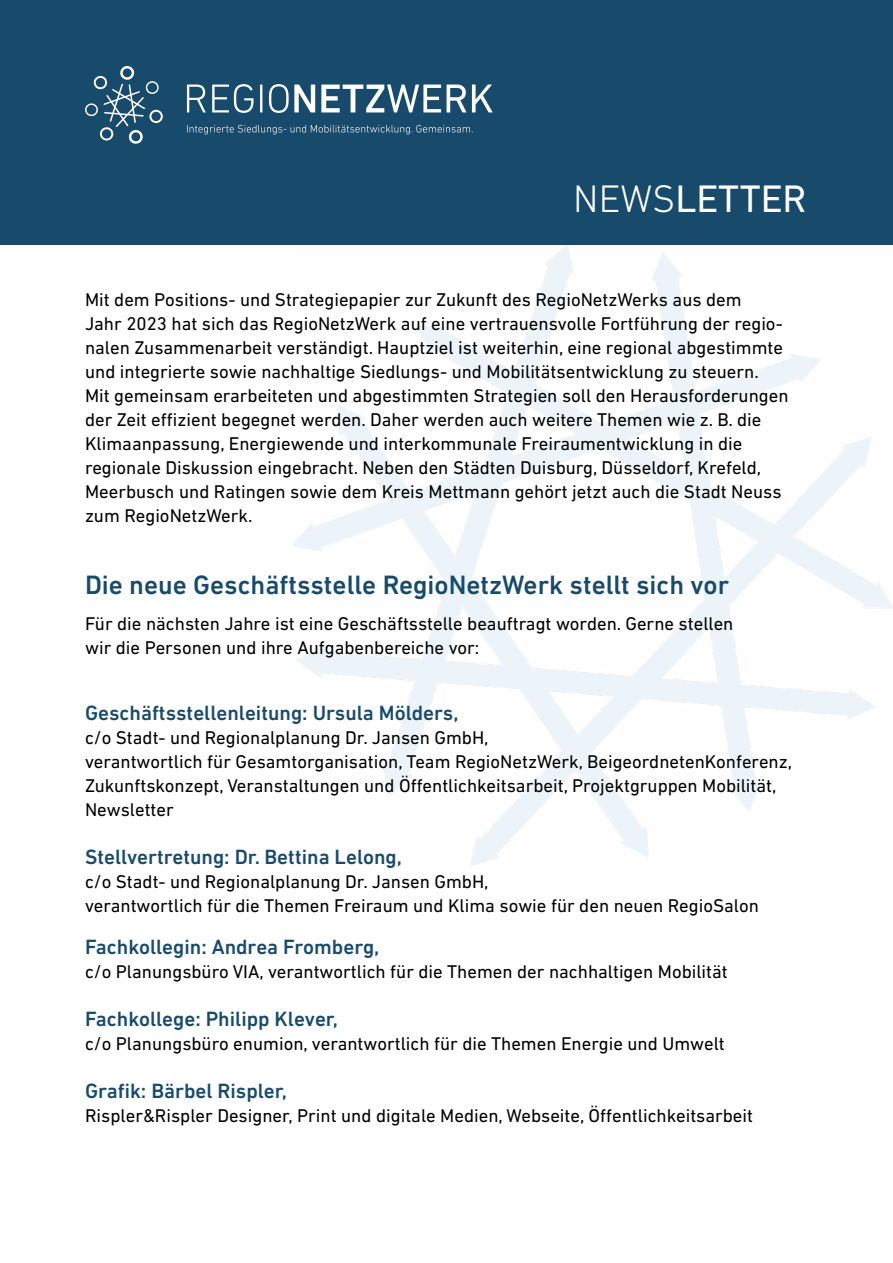
<style>
.page{position:relative;width:893px;height:1263px;background:#fff}
.page>*{position:absolute;margin:0;border:0;box-sizing:border-box;transform-origin:0 0}
.t1{font:39px "DIN Next LT Pro";color:#fff}
.t2{font:500 27px "DIN Next LT Pro";color:#184a6c}
.t3{font:500 21px "DIN Next LT Pro";color:#184a6c}
.t4{font:18.75px/24px "DIN Next LT Pro";color:#000}
.s1{font-weight:300}
</style>
<div class="page">
<img style="left:293px;top:244px;width:600px;height:622px">
<div style="left:0;top:0;width:893px;height:244px;background:#184a6c"></div>
<svg style="left:187px;top:85px;width:19px;height:27px"></svg>
<svg style="left:212px;top:84px;width:42px;height:29px"></svg>
<hr style="left:260px;top:85px;width:2px;height:27px;background:#fff">
<svg style="left:269px;top:84px;width:46px;height:29px"></svg>
<svg style="left:321px;top:85px;width:120px;height:27px"></svg>
<svg style="left:447px;top:85px;width:19px;height:27px"></svg>
<svg style="left:472px;top:85px;width:21px;height:27px"></svg>
<svg style="left:187px;top:125px;width:286px;height:9px"></svg>
<svg style="left:85px;top:66px;width:78px;height:78px"></svg>
<h1 class="t1" style="left:573px;top:176px;width:235px"><span class="s1">NEWS</span>LETTER</h1>
<p class="t4" style="left:85px;top:287px;width:705px">Mit dem Positions- und Strategiepapier zur Zukunft des RegioNetzWerks aus dem<br>Jahr 2023 hat sich das RegioNetzWerk auf eine vertrauensvolle Fortführung der regio&shy;nalen Zusammenarbeit verständigt. Hauptziel ist weiterhin, eine regional abgestimmte und integrierte sowie nachhaltige Siedlungs- und Mobilitätsentwicklung zu steuern.<br>Mit gemeinsam erarbeiteten und abgestimmten Strategien soll den Herausforderungen der Zeit effizient begegnet werden. Daher werden auch weitere Themen wie z. B. die Klimaanpassung, Energiewende und interkommunale Freiraumentwicklung in die regionale Diskussion eingebracht. Neben den Städten Duisburg, Düsseldorf, Krefeld, Meerbusch und Ratingen sowie dem Kreis Mettmann gehört jetzt auch die Stadt Neuss zum RegioNetzWerk.</p>
<h2 class="t2" style="left:85px;top:569px;width:646px">Die neue Geschäftsstelle RegioNetzWerk stellt sich vor</h2>
<p class="t4" style="left:85px;top:611px;width:650px">Für die nächsten Jahre ist eine Geschäftsstelle beauftragt worden. Gerne stellen wir die Personen und ihre Aufgabenbereiche vor:</p>
<p class="t3" style="left:85px;top:701px;width:375px">Geschäftsstellenleitung: Ursula Mölders,</p>
<p class="t4" style="left:85px;top:725px;width:708px">c/o Stadt- und Regionalplanung Dr. Jansen GmbH,<br>verantwortlich für Gesamtorganisation, Team RegioNetzWerk, BeigeordnetenKonferenz, Zukunftskonzept, Veranstaltungen und Öffentlichkeitsarbeit, Projektgruppen Mobilität, Newsletter</p>
<p class="t3" style="left:85px;top:845px;width:318px">Stellvertretung: Dr. Bettina Lelong,</p>
<p class="t4" style="left:85px;top:869px;width:675px">c/o Stadt- und Regionalplanung Dr. Jansen GmbH,<br>verantwortlich für die Themen Freiraum und Klima sowie für den neuen RegioSalon</p>
<p class="t3" style="left:85px;top:935px;width:296px">Fachkollegin: Andrea Fromberg,</p>
<p class="t4" style="left:85px;top:959px;width:644px">c/o Planungsbüro VIA, verantwortlich für die Themen der nachhaltigen Mobilität</p>
<p class="t3" style="left:85px;top:1007px;width:254px">Fachkollege: Philipp Klever,</p>
<p class="t4" style="left:85px;top:1031px;width:641px">c/o Planungsbüro enumion, verantwortlich für die Themen Energie und Umwelt</p>
<p class="t3" style="left:85px;top:1079px;width:203px">Grafik: Bärbel Rispler,</p>
<p class="t4" style="left:85px;top:1103px;width:670px">Rispler&amp;Rispler Designer, Print und digitale Medien, Webseite, Öffentlichkeitsarbeit</p>
</div>
